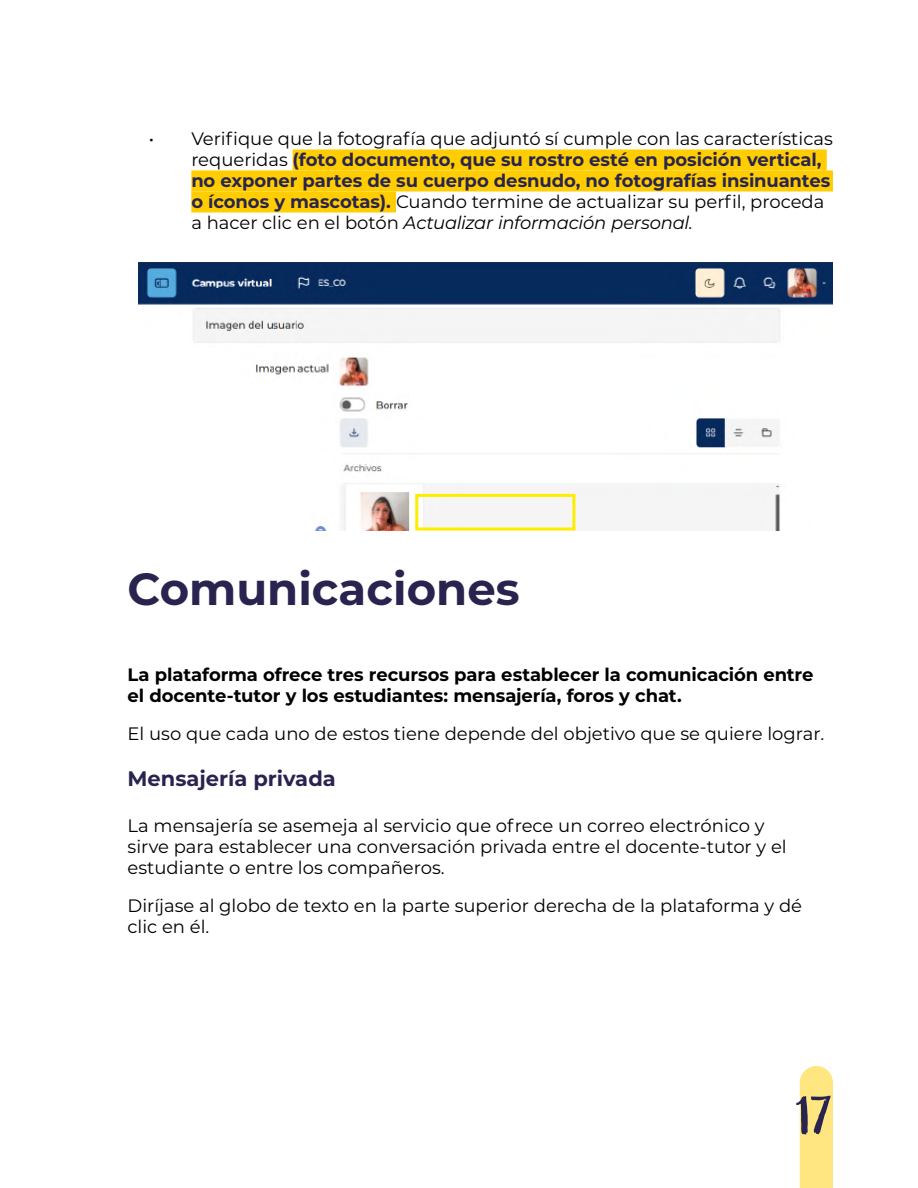
<style>
.page{position:relative;width:918px;height:1188px;background:#fff}
.page>*{position:absolute;margin:0;border:0;box-sizing:border-box;transform-origin:0 0}
.t1{font:54px "Active";color:#29244f}
.t2{font:700 45px "Montserrat";color:#29244f}
.t3{font:700 21px "Montserrat";color:#29244f}
.t4{font:18px/21px "Montserrat";color:#000}
.t5{font:700 18px/21px "Montserrat";letter-spacing:-.005em;color:#000}
.s1{font-weight:700;color:#29244f}
.s2{font-style:italic}
</style>
<div class="page">
<div style="left:800px;top:1066px;width:33px;height:122px;background:#ffe680"></div>
<div style="left:293px;top:149px;width:534px;height:21px;background:#ffcd00"></div>
<div style="left:191px;top:170px;width:642px;height:21px;background:#ffcd00"></div>
<div style="left:191px;top:191px;width:205px;height:21px;background:#ffcd00"></div>
<img style="left:138px;top:262px;width:695px;height:268px">
<div style="left:415px;top:494px;width:160px;height:37px;border:3px solid #ffed00"></div>
<p class="t4" style="left:191px;top:127px;width:643px;text-indent:-43px">• Verifique que la fotografía que adjuntó sí cumple con las características requeridas <span class="s1">(foto documento, que su rostro esté en posición vertical, no exponer partes de su cuerpo desnudo, no fotografías insinuantes o íconos y mascotas).</span> Cuando termine de actualizar su perfil, proceda a hacer clic en el botón <span class="s2">Actualizar información personal.</span></p>
<h2 class="t2" style="left:128px;top:557px;width:394px">Comunicaciones</h2>
<p class="t5" style="left:128px;top:664px;width:688px">La plataforma ofrece tres recursos para establecer la comunicación entre el docente-tutor y los estudiantes: mensajería, foros y chat.</p>
<p class="t4" style="left:128px;top:723px;width:698px">El uso que cada uno de estos tiene depende del objetivo que se quiere lograr.</p>
<p class="t3" style="left:128px;top:763px;width:210px">Mensajería privada</p>
<p class="t4" style="left:128px;top:815px;width:661px">La mensajería se asemeja al servicio que ofrece un correo electrónico y sirve para establecer una conversación privada entre el docente-tutor y el estudiante o entre los compañeros.</p>
<p class="t4" style="left:128px;top:895px;width:676px">Diríjase al globo de texto en la parte superior derecha de la plataforma y dé clic en él.</p>
<h1 class="t1" style="left:797px;top:1086px;width:37px">17</h1>
</div>
